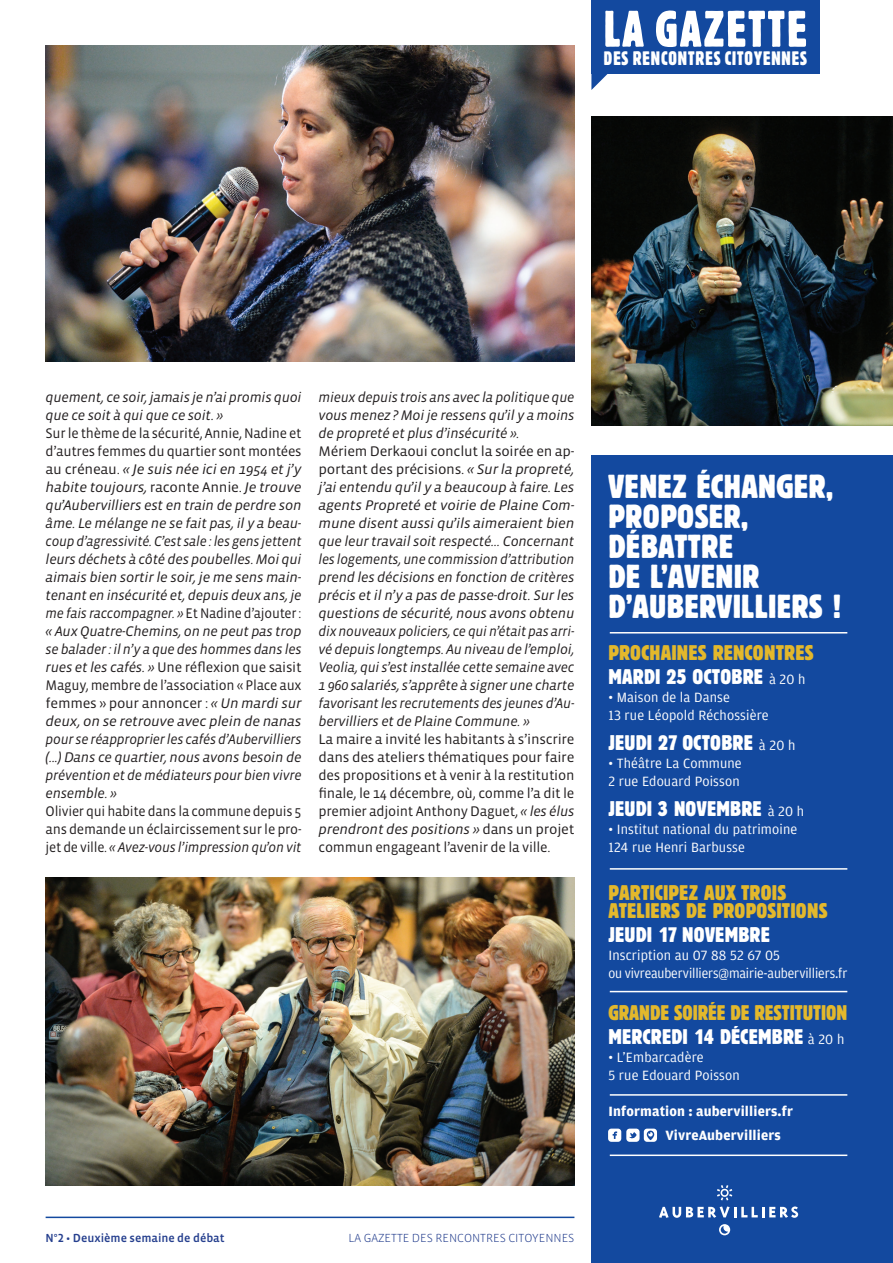
<style>
.page{position:relative;width:893px;height:1263px;background:#fff}
.page>*{position:absolute;margin:0;border:0;box-sizing:border-box;transform-origin:0 0}
.t1{font:51px "Block Berthold BQ Extra Cnd";letter-spacing:.05em;color:#fff}
.t2{font:condensed 33px/30px "Block Berthold BQ";letter-spacing:.01em;color:#fff}
.t3{font:condensed 21px/24px "Block Berthold BQ";letter-spacing:.01em;color:#e3b82c}
.t4{font:condensed 21px "Block Berthold BQ";letter-spacing:.01em;color:#fff}
.t5{font:condensed 21px/24px "Block Berthold BQ";letter-spacing:.01em;color:#e3b82c;scale:.95 1}
.t6{font:19.35px "Block Berthold BQ Extra Cnd";letter-spacing:.05em;color:#fff}
.t7{font:italic 14.25px/18px "Vista Sans";letter-spacing:-.02em;color:#231f20;text-align:justify;scale:1.05 1}
.t8{font:14.25px/18px "Vista Sans";letter-spacing:-.02em;color:#231f20;text-align:justify}
.t9{font:italic 14.25px/18px "Vista Sans";letter-spacing:-.02em;color:#231f20}
.t10{font:14.25px/18px "Amplitude";letter-spacing:.01em;color:#fff}
.t11{font:14.25px/18px "Vista Sans";letter-spacing:-.02em;color:#231f20;text-align:justify;scale:.96 1}
.t12{font:14.25px/18px "Amplitude";letter-spacing:-.01em;color:#fff}
.t13{font:700 14.25px/24px "Amplitude";letter-spacing:.01em;color:#fff}
.t14{font:300 12px "Vista Sans";color:#253f8e}
.t15{font:12px "Vista Sans Med";color:#253f8e}
.s1{font-style:normal}
.s2{font-style:italic}
.s3{color:#fff}
.s4{font-family:"Amplitude";font-stretch:normal;font-size:14.25px;color:#fff}
.s5{font-family:"Amplitude";font-stretch:normal;font-size:14.25px}
.s6{font-family:"Vista Sans Alt Med"}
</style>
<div class="page">
<hr style="left:46px;top:1216px;width:528px;height:2px;background:#13499f">
<img style="left:46px;top:46px;width:528px;height:315px">
<img style="left:46px;top:878px;width:528px;height:307px">
<img style="left:591px;top:117px;width:302px;height:308px">
<div style="left:591px;top:0;width:229px;height:74px;background:#13499f"></div>
<svg style="left:591px;top:74px;width:17px;height:16px"></svg>
<div style="left:591px;top:455px;width:302px;height:808px;background:#13499f"></div>
<svg style="left:659px;top:1206px;width:139px;height:12px"></svg>
<svg style="left:717px;top:1185px;width:15px;height:15px"></svg>
<svg style="left:719px;top:1224px;width:11px;height:11px"></svg>
<svg style="left:608px;top:1128px;width:49px;height:14px"></svg>
<hr style="left:610px;top:632px;width:237px;height:1px;background:#fff">
<hr style="left:610px;top:991px;width:237px;height:1px;background:#fff">
<hr style="left:610px;top:868px;width:237px;height:2px;background:#fff">
<hr style="left:610px;top:1094px;width:237px;height:2px;background:#fff">
<hr style="left:610px;top:1154px;width:237px;height:2px;background:#fff">
<h1 class="t1" style="left:604px;top:0;width:204px">LA GAZETTE</h1>
<h3 class="t6" style="left:604px;top:48px;width:205px">DES RENCONTRES CITOYENNES</h3>
<p class="t9" style="left:46px;top:389px;width:257px">quement, ce soir, jamais je n’ai promis quoi que ce soit à qui que ce soit. »</p>
<p class="t7" style="left:46px;top:425px;width:245px"><span class="s1">Sur le thème de la sécurité, Annie, Nadine et d’autres femmes du quartier sont montées au créneau.</span> « Je suis née ici en 1954 et j’y habite toujours, <span class="s1">raconte Annie.</span> Je trouve qu’Aubervilliers est en train de perdre son âme. Le mélange ne se fait pas, il y a beau&shy;coup d’agressivité. C’est sale : les gens jettent leurs déchets à côté des poubelles. Moi qui aimais bien sortir le soir, je me sens main&shy;tenant en insécurité et, depuis deux ans, je me fais raccompagner. » <span class="s1">Et Nadine d’ajouter : </span>« Aux Quatre-Chemins, on ne peut pas trop se balader : il n’y a que des hommes dans les rues et les cafés. » <span class="s1">Une réflexion que saisit Maguy, membre de l’association « Place aux femmes » pour annoncer :</span> « Un mardi sur deux, on se retrouve avec plein de nanas pour se réapproprier les cafés d’Aubervilliers (...) Dans ce quartier, nous avons besoin de prévention et de médiateurs pour bien vivre ensemble. »</p>
<p class="t11" style="left:46px;top:803px;width:268px">Olivier qui habite dans la commune depuis 5 ans demande un éclaircissement sur le pro&shy;jet de ville. <span class="s2">« Avez-vous l’impression qu’on vit</span></p>
<p class="t9" style="left:319px;top:389px;width:257px;text-align:justify">mieux depuis trois ans avec la politique que vous menez ? Moi je ressens qu’il y a moins de propreté et plus d’insécurité ».</p>
<p class="t7" style="left:319px;top:443px;width:245px"><span class="s1">Mériem Derkaoui conclut la soirée en ap&shy;portant des précisions.</span> « Sur la propreté, j’ai entendu qu’il y a beaucoup à faire. Les agents Propreté et voirie de Plaine Com&shy;mune disent aussi qu’ils aimeraient bien que leur travail soit respecté… Concernant les logements, une commission d’attribution prend les décisions en fonction de critères précis et il n’y a pas de passe-droit. Sur les questions de sécurité, nous avons obtenu dix nouveaux policiers, ce qui n’était pas arri&shy;vé depuis longtemps. Au niveau de l’emploi, Veolia, qui s’est installée cette semaine avec 1 960 salariés, s’apprête à signer une charte favorisant les recrutements des jeunes d’Au&shy;bervilliers et de Plaine Commune. »</p>
<p class="t8" style="left:319px;top:731px;width:257px">La maire a invité les habitants à s’inscrire dans des ateliers thématiques pour faire des propositions et à venir à la restitution finale, le 14 décembre, où, comme l’a dit le premier adjoint Anthony Daguet, <span class="s2">« les élus prendront des positions »</span> dans un projet commun engageant l’avenir de la ville.</p>
<h2 class="t2" style="left:608px;top:472px;width:234px">VENEZ ÉCHANGER,<br>PROPOSER,<br>DÉBATTRE<br>DE L’AVENIR<br>D’AUBERVILLIERS !</h2>
<h3 class="t3" style="left:608px;top:641px;width:207px">PROCHAINES RENCONTRES<br><span class="s3">MARDI 25 OCTOBRE</span> <span class="s4">à 20 h</span></h3>
<p class="t10" style="left:608px;top:688px;width:162px">• Maison de la Danse<br>13 rue Léopold Réchossière</p>
<h3 class="t4" style="left:608px;top:730px;width:188px">JEUDI 27 OCTOBRE <span class="s5">à 20 h</span></h3>
<p class="t10" style="left:608px;top:754px;width:135px">• Théâtre La Commune<br>2 rue Edouard Poisson</p>
<h3 class="t4" style="left:608px;top:796px;width:197px">JEUDI 3 NOVEMBRE <span class="s5">à 20 h</span></h3>
<p class="t10" style="left:608px;top:820px;width:190px">• Institut national du patrimoine<br>124 rue Henri Barbusse</p>
<h3 class="t3" style="left:608px;top:884px;width:221px;line-height:18px">PARTICIPEZ AUX TROIS<br>ATELIERS DE PROPOSITIONS</h3>
<h3 class="t4" style="left:608px;top:922px;width:163px">JEUDI 17 NOVEMBRE</h3>
<p class="t12" style="left:608px;top:946px;width:240px">Inscription au 07 88 52 67 05<br>ou vivreaubervilliers@mairie-aubervilliers.fr</p>
<h3 class="t5" style="left:608px;top:1001px;width:253px">GRANDE SOIRÉE DE RESTITUTION<br><span class="s3">MERCREDI 14 DÉCEMBRE</span> <span class="s4">à 20 h</span></h3>
<p class="t10" style="left:608px;top:1048px;width:133px">• L’Embarcadère<br>5 rue Edouard Poisson</p>
<p class="t13" style="left:665px;top:1099px;width:129px;text-indent:-57px">Information : aubervilliers.fr<br>VivreAubervilliers</p>
<p class="t15" style="left:46px;top:1231px;width:180px">N°<span class="s6">2</span> • Deuxième semaine de débat</p>
<p class="t14" style="left:349px;top:1231px;width:227px">LA GAZETTE DES RENCONTRES CITOYENNES</p>
</div>
